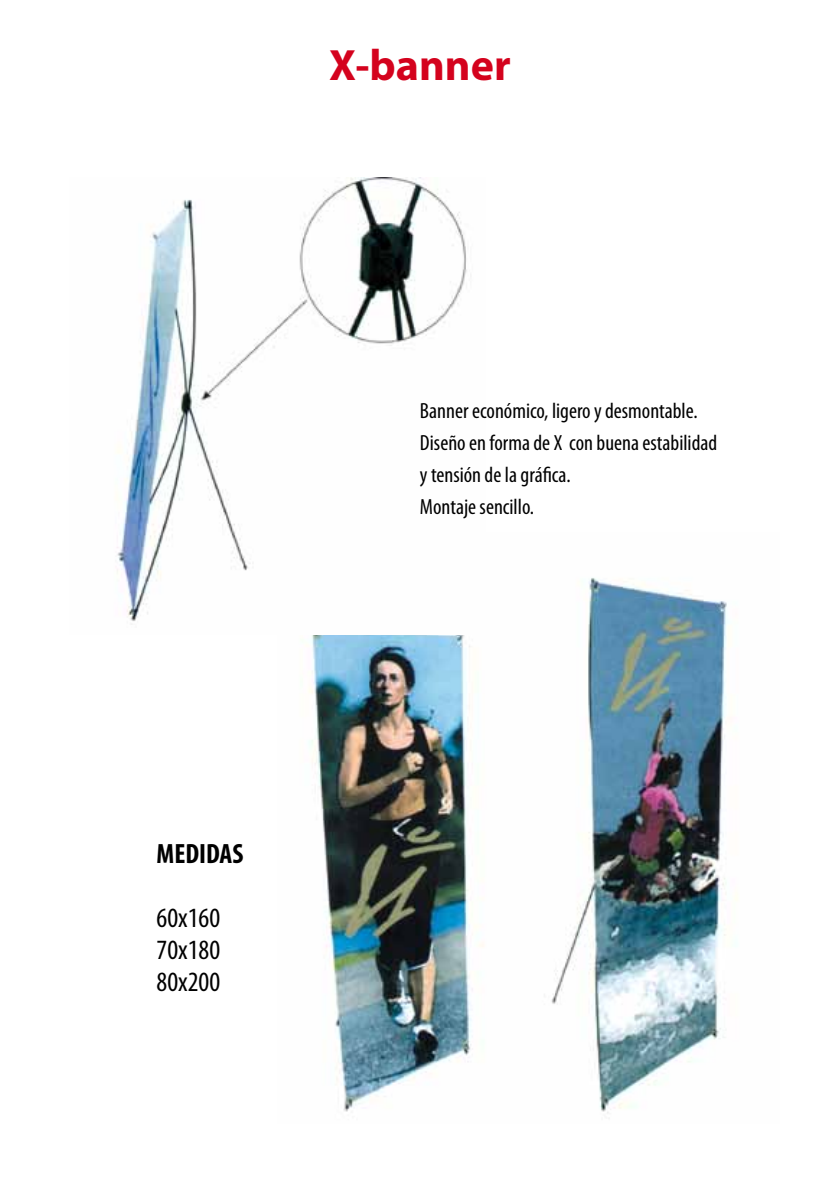
<style>
.page{position:relative;width:840px;height:1191px;background:#fff}
.page>*{position:absolute;margin:0;border:0;box-sizing:border-box;transform-origin:0 0}
.t1{font:700 44px "Myriad Pro";color:#d4021d}
.t2{font:condensed 28px/32px "Myriad Pro";color:#000;text-align:justify}
.t3{font:700 condensed 28px "Myriad Pro";color:#000}
.t4{font:condensed 22px/32px "Myriad Pro";color:#000}
</style>
<div class="page">
<img style="left:308px;top:578px;width:430px;height:536px">
<img style="left:117px;top:178px;width:368px;height:456px">
<h1 class="t1" style="left:329px;top:37px;width:183px">X-banner</h1>
<p class="t4" style="left:420px;top:394px;width:298px">Banner económico, ligero y desmontable.<br>Diseño en forma de X con buena estabilidad y tensión de la gráfica.<br>Montaje sencillo.</p>
<p class="t3" style="left:156px;top:836px;width:88px">MEDIDAS</p>
<p class="t2" style="left:156px;top:901px;width:65px">60x160<br>70x180<br>80x200</p>
</div>
